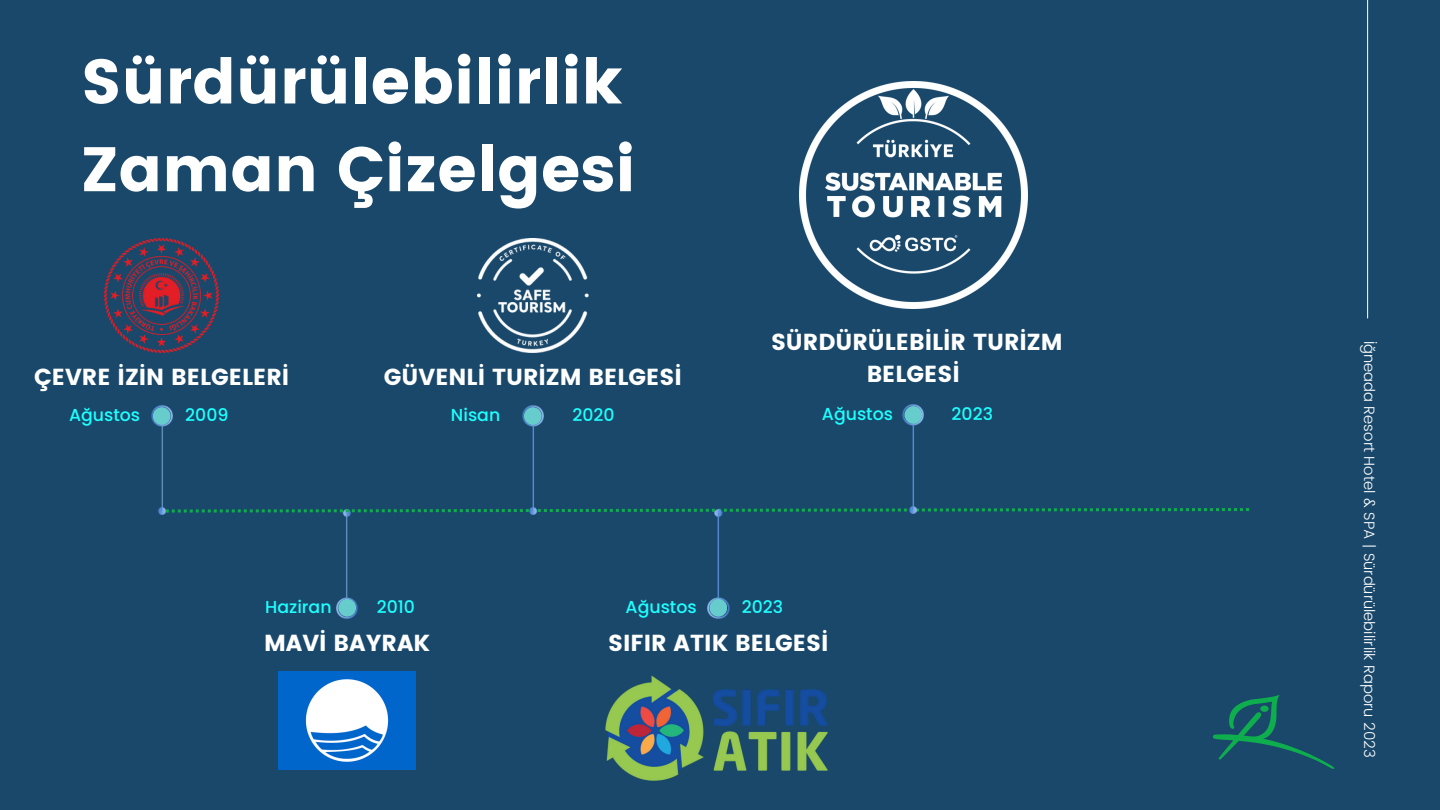
<style>
.page{position:relative;width:1440px;height:810px;background:#19486a}
.page>*{position:absolute;margin:0;border:0;box-sizing:border-box;transform-origin:0 0}
.t1{font:62.8px/87.8px "Poppins";color:#fff}
.t2{font:23.2px/32.2px "Poppins";color:#fff;text-align:center}
.t3{font:500 17.3px "Poppins";color:#1effff}
.t4{font:300 15px "Poppins";color:#fff}
</style>
<div class="page">
<img style="left:151px;top:405px;width:21px;height:110px">
<div style="left:153px;top:407px;width:18px;height:18px;background:#67cccc;border-radius:50%"></div>
<img style="left:337px;top:513px;width:21px;height:105px">
<div style="left:338px;top:599px;width:18px;height:18px;background:#67cccc;border-radius:50%"></div>
<svg style="left:166px;top:508px;width:1083px;height:5px"></svg>
<img style="left:105px;top:238px;width:114px;height:114px">
<img style="left:522px;top:405px;width:21px;height:110px">
<div style="left:524px;top:407px;width:18px;height:18px;background:#67cccc;border-radius:50%"></div>
<img style="left:708px;top:509px;width:21px;height:109px">
<div style="left:709px;top:599px;width:18px;height:18px;background:#67cccc;border-radius:50%"></div>
<img style="left:278px;top:672px;width:138px;height:98px">
<img style="left:477px;top:238px;width:111px;height:114px">
<img style="left:605px;top:675px;width:223px;height:106px">
<img style="left:903px;top:404px;width:21px;height:110px">
<div style="left:904px;top:406px;width:18px;height:18px;background:#67cccc;border-radius:50%"></div>
<img style="left:799px;top:81px;width:228px;height:228px">
<svg style="left:1213px;top:695px;width:121px;height:74px"></svg>
<hr style="left:1367px;top:0;width:1px;height:318px;background:#fff">
<p class="t1" style="left:81px;top:38px;width:556px">Sürdürülebilirlik<br>Zaman Çizelgesi</p>
<p class="t2" style="left:34px;top:361px;width:257px">ÇEVRE İZİN BELGELERİ</p>
<p class="t3" style="left:69px;top:403px;width:73px">Ağustos</p>
<p class="t3" style="left:185px;top:403px;width:45px">2009</p>
<p class="t2" style="left:384px;top:361px;width:299px">GÜVENLİ TURİZM BELGESİ</p>
<p class="t3" style="left:451px;top:403px;width:51px">Nisan</p>
<p class="t3" style="left:572px;top:403px;width:44px">2020</p>
<p class="t2" style="left:771px;top:326px;width:293px">SÜRDÜRÜLEBİLİR TURİZM<br>BELGESİ</p>
<p class="t3" style="left:822px;top:402px;width:73px">Ağustos</p>
<p class="t3" style="left:952px;top:402px;width:43px">2023</p>
<p class="t3" style="left:265px;top:595px;width:68px">Haziran</p>
<p class="t3" style="left:377px;top:595px;width:40px">2010</p>
<p class="t2" style="left:264px;top:627px;width:168px">MAVİ BAYRAK</p>
<p class="t3" style="left:626px;top:595px;width:73px">Ağustos</p>
<p class="t3" style="left:742px;top:595px;width:43px">2023</p>
<p class="t2" style="left:608px;top:627px;width:222px">SIFIR ATIK BELGESİ</p>
<p class="t4" style="left:1378px;top:341px;width:419px;rotate:90deg">İğneada Resort Hotel &amp; SPA | Sürdürülebilirlik Raporu 2023</p>
</div>
